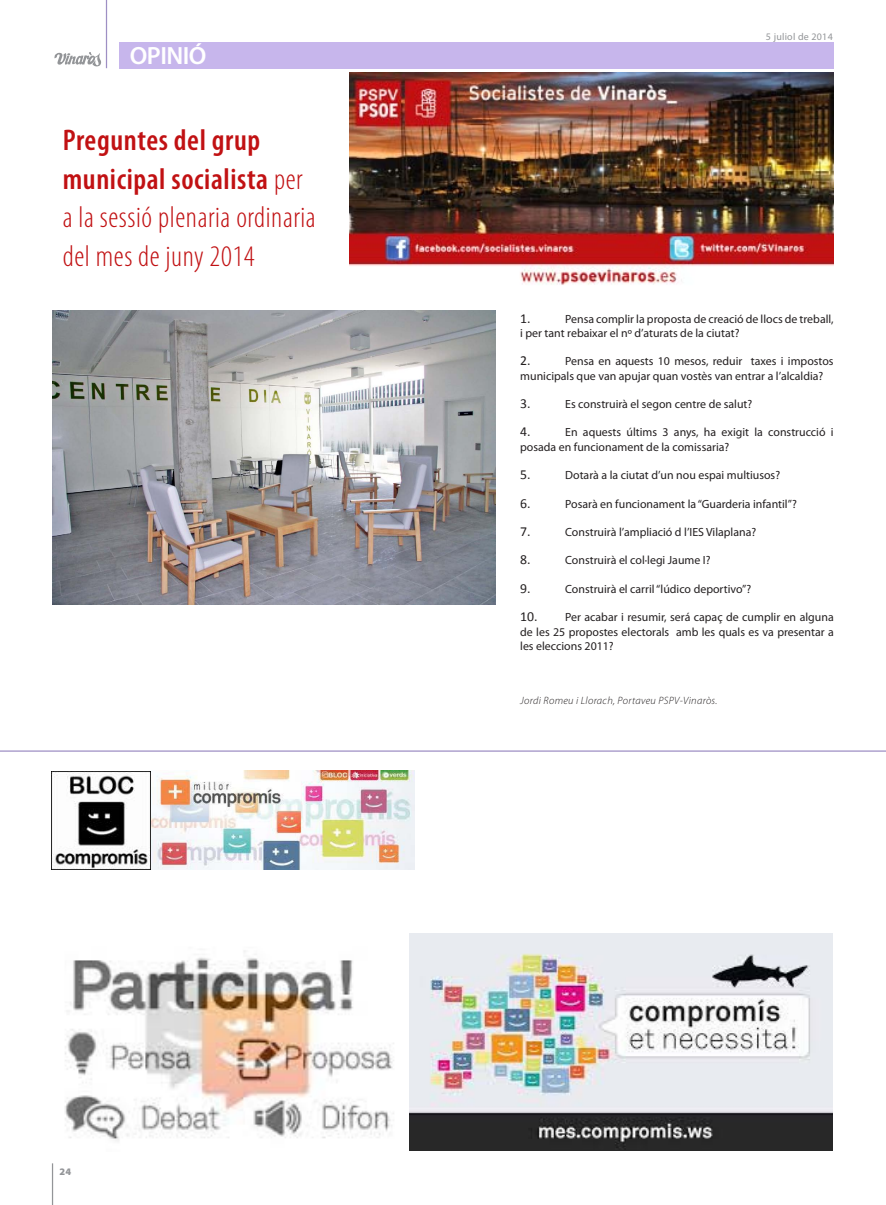
<style>
.page{position:relative;width:886px;height:1205px;background:#fff}
.page>*{position:absolute;margin:0;border:0;box-sizing:border-box;transform-origin:0 0}
.t1{font:300 condensed 30px/38.8px "Myriad Pro";letter-spacing:.02em;color:#c11113}
.t2{font:600 25px "Myriad Pro";letter-spacing:-.02em;color:#fff}
.t3{font:13.75px "Calibri";color:#231f20}
.t4{font:11.88px/14.2px "Myriad Pro";color:#231f20}
.t5{font:italic 300 10.62px "Myriad Pro";letter-spacing:.03em;color:#231f20}
.t6{font:10px "Myriad Pro";letter-spacing:.025em;color:#939598}
.t7{font:900 10px "Myriad Pro";color:#939598}
.s1{font-weight:600}
.s2{font-family:"Calibri";font-size:13.75px}
</style>
<div class="page">
<hr style="left:52px;top:1163px;width:1px;height:42px;background:#939598">
<hr style="left:0;top:750px;width:886px;height:2px;background:#9e8fc4">
<hr style="left:106px;top:0;width:1px;height:68px;background:#9e8fc4">
<svg style="left:54px;top:52px;width:47px;height:15px"></svg>
<div style="left:119px;top:42px;width:715px;height:26px;background:#c7b6ec"></div>
<img style="left:349px;top:73px;width:485px;height:212px">
<img style="left:52px;top:771px;width:98px;height:98px">
<img style="left:152px;top:770px;width:263px;height:99px">
<img style="left:53px;top:310px;width:442px;height:294px">
<img style="left:65px;top:950px;width:329px;height:191px">
<img style="left:410px;top:933px;width:423px;height:218px">
<h2 class="t2" style="left:130px;top:40px;width:78px">OPINIÓ</h2>
<h1 class="t1" style="left:63px;top:120px;width:255px"><span class="s1">Preguntes del grup municipal socialista</span> per a la sessió plenaria ordinaria del mes de juny 2014</h1>
<p class="t7" style="left:59px;top:1165px;width:13px">24</p>
<p class="t6" style="left:766px;top:31px;width:68px">5 juliol de 2014</p>
<p class="t3" style="left:520px;top:310px;width:12px">1.</p>
<p class="t4" style="left:520px;top:311px;width:315px;text-indent:45px">Pensa complir la proposta de creació de llocs de treball, i per tant rebaixar el nº d’aturats de la ciutat?</p>
<p class="t3" style="left:520px;top:352px;width:12px">2.</p>
<p class="t4" style="left:520px;top:354px;width:315px;text-indent:45px">Pensa en aquests 10 mesos, reduir taxes i impostos municipals que van apujar quan vostès van entrar a l’alcaldia?</p>
<p class="t3" style="left:520px;top:395px;width:12px">3.</p>
<p class="t4" style="left:565px;top:397px;width:189px">Es construirà el segon centre de salut?</p>
<p class="t3" style="left:520px;top:423px;width:12px">4.</p>
<p class="t4" style="left:520px;top:425px;width:315px;text-indent:45px">En aquests últims 3 anys, ha exigit la construcció i posada en funcionament de la comissaria?</p>
<p class="t3" style="left:520px;top:466px;width:12px">5.</p>
<p class="t4" style="left:565px;top:468px;width:216px">Dotarà a la ciutat d’un nou espai multiusos?</p>
<p class="t3" style="left:520px;top:494px;width:12px">6.</p>
<p class="t4" style="left:565px;top:496px;width:233px">Posarà en funcionament la “Guarderia infantil”?</p>
<p class="t3" style="left:520px;top:523px;width:12px">7.</p>
<p class="t4" style="left:565px;top:525px;width:193px">Construirà l’ampliació d l’IES Vilaplana?</p>
<p class="t3" style="left:520px;top:551px;width:12px">8.</p>
<p class="t4" style="left:565px;top:553px;width:147px">Construirà el col·legi Jaume I?</p>
<p class="t3" style="left:520px;top:580px;width:12px">9.</p>
<p class="t4" style="left:565px;top:581px;width:187px">Construirà el carril “lúdico deportivo”?</p>
<p class="t4" style="left:520px;top:610px;width:315px;text-align:justify"><span class="s2">10.</span> Per acabar i resumir, será capaç de cumplir en alguna de les 25 propostes electorals amb les quals es va presentar a les eleccions 2011?</p>
<p class="t5" style="left:520px;top:694px;width:199px">Jordi Romeu i Llorach, Portaveu PSPV-Vinaròs.</p>
</div>
